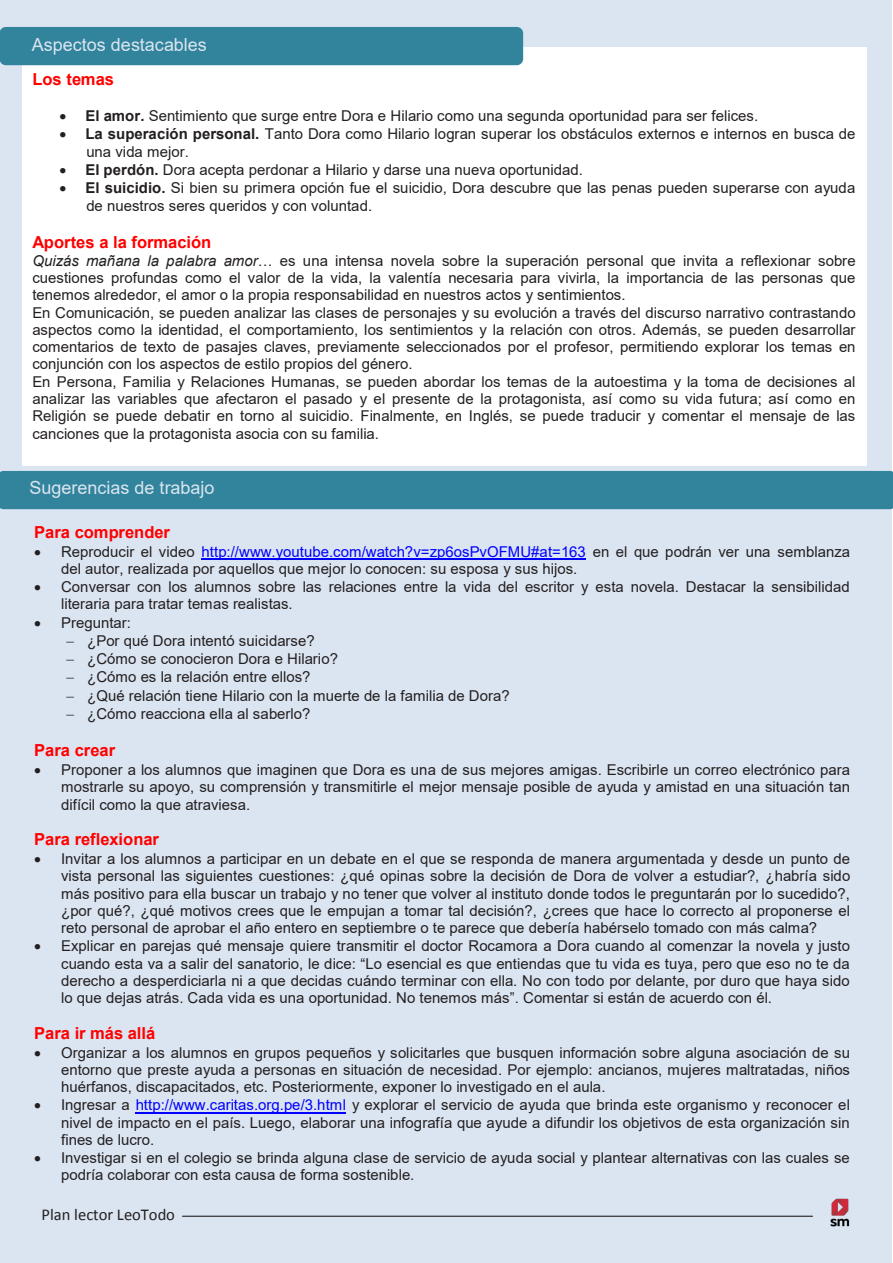
<style>
.page{position:relative;width:893px;height:1263px;background:#fff}
.page>*{position:absolute;margin:0;border:0;box-sizing:border-box;transform-origin:0 0}
.t1{font:18px "Arial";letter-spacing:.005em;color:#dbe5f1}
.t2{font:700 16.5px "Arial";color:#f00}
.t3{font:16.5px "Calibri";color:#231f20}
.t4{font:15px/17.2px "Arial";color:#231f20}
.s1{font-weight:700}
.s2{font-style:italic}
.s3{color:#00f}
</style>
<div class="page">
<div style="left:0;top:0;width:892px;height:1263px;background:#dbe5f1"></div>
<hr style="left:182px;top:1216px;width:630px;height:1px;background:#231f20">
<div style="left:22px;top:47px;width:845px;height:419px;background:#fff"></div>
<hr style="left:202px;top:558px;width:384px;height:1px;background:#00f">
<hr style="left:136px;top:1112px;width:210px;height:1px;background:#00f">
<div style="left:0;top:471px;width:892px;height:38px;background:#31849b"></div>
<div style="left:0;top:27px;width:523px;height:38px;background:#31849b;border-radius:6px"></div>
<img style="left:830px;top:1198px;width:20px;height:29px">
<p class="t1" style="left:32px;top:32px;width:176px">Aspectos destacables</p>
<p class="t2" style="left:32px;top:67px;width:83px">Los temas</p>
<p class="t4" style="left:59px;top:107px;width:700px">• <span class="s1">El amor.</span> Sentimiento que surge entre Dora e Hilario como una segunda oportunidad para ser felices.</p>
<p class="t4" style="left:86px;top:125px;width:771px;text-indent:-27px">• <span class="s1">La superación personal.</span> Tanto Dora como Hilario logran superar los obstáculos externos e internos en busca de una vida mejor.</p>
<p class="t4" style="left:59px;top:161px;width:525px">• <span class="s1">El perdón.</span> Dora acepta perdonar a Hilario y darse una nueva oportunidad.</p>
<p class="t4" style="left:86px;top:179px;width:770px;text-indent:-27px">• <span class="s1">El suicidio.</span> Si bien su primera opción fue el suicidio, Dora descubre que las penas pueden superarse con ayuda de nuestros seres queridos y con voluntad.</p>
<p class="t2" style="left:32px;top:231px;width:180px">Aportes a la formación</p>
<p class="t4" style="left:32px;top:252px;width:825px"><span class="s2">Quizás mañana la palabra amor</span>… es una intensa novela sobre la superación personal que invita a reflexionar sobre cuestiones profundas como el valor de la vida, la valentía necesaria para vivirla, la importancia de las personas que tenemos alrededor, el amor o la propia responsabilidad en nuestros actos y sentimientos.<br>En Comunicación, se pueden analizar las clases de personajes y su evolución a través del discurso narrativo contrastando aspectos como la identidad, el comportamiento, los sentimientos y la relación con otros. Además, se pueden desarrollar comentarios de texto de pasajes claves, previamente seleccionados por el profesor, permitiendo explorar los temas en conjunción con los aspectos de estilo propios del género.<br>En Persona, Familia y Relaciones Humanas, se pueden abordar los temas de la autoestima y la toma de decisiones al analizar las variables que afectaron el pasado y el presente de la protagonista, así como su vida futura; así como en Religión se puede debatir en torno al suicidio. Finalmente, en Inglés, se puede traducir y comentar el mensaje de las canciones que la protagonista asocia con su familia.</p>
<p class="t1" style="left:30px;top:476px;width:186px">Sugerencias de trabajo</p>
<p class="t2" style="left:34px;top:520px;width:137px">Para comprender</p>
<p class="t4" style="left:61px;top:543px;width:790px;text-indent:-27px">• Reproducir el video <span class="s3">http://www.youtube.com/watch?v=zp6osPvOFMU#at=163</span> en el que podrán ver una semblanza del autor, realizada por aquellos que mejor lo conocen: su esposa y sus hijos.</p>
<p class="t4" style="left:61px;top:578px;width:790px;text-indent:-27px">• Conversar con los alumnos sobre las relaciones entre la vida del escritor y esta novela. Destacar la sensibilidad literaria para tratar temas realistas.</p>
<p class="t4" style="left:66px;top:613px;width:445px;line-height:18.3px;text-indent:-32px">• Preguntar:<br>− ¿Por qué Dora intentó suicidarse?<br>− ¿Cómo se conocieron Dora e Hilario?<br>− ¿Cómo es la relación entre ellos?<br>− ¿Qué relación tiene Hilario con la muerte de la familia de Dora? − ¿Cómo reacciona ella al saberlo?</p>
<p class="t2" style="left:34px;top:739px;width:82px">Para crear</p>
<p class="t4" style="left:61px;top:761px;width:790px;text-align:justify;text-indent:-27px">• Proponer a los alumnos que imaginen que Dora es una de sus mejores amigas. Escribirle un correo electrónico para mostrarle su apoyo, su comprensión y transmitirle el mejor mensaje posible de ayuda y amistad en una situación tan difícil como la que atraviesa.</p>
<p class="t2" style="left:34px;top:828px;width:126px">Para reflexionar</p>
<p class="t4" style="left:61px;top:850px;width:791px;text-align:justify;text-indent:-27px">• Invitar a los alumnos a participar en un debate en el que se responda de manera argumentada y desde un punto de vista personal las siguientes cuestiones: ¿qué opinas sobre la decisión de Dora de volver a estudiar?, ¿habría sido más positivo para ella buscar un trabajo y no tener que volver al instituto donde todos le preguntarán por lo sucedido?, ¿por qué?, ¿qué motivos crees que le empujan a tomar tal decisión?, ¿crees que hace lo correcto al proponerse el reto personal de aprobar el año entero en septiembre o te parece que debería habérselo tomado con más calma?</p>
<p class="t4" style="left:61px;top:937px;width:790px;text-align:justify;text-indent:-27px">• Explicar en parejas qué mensaje quiere transmitir el doctor Rocamora a Dora cuando al comenzar la novela y justo cuando esta va a salir del sanatorio, le dice: “Lo esencial es que entiendas que tu vida es tuya, pero que eso no te da derecho a desperdiciarla ni a que decidas cuándo terminar con ella. No con todo por delante, por duro que haya sido lo que dejas atrás. Cada vida es una oportunidad. No tenemos más”. Comentar si están de acuerdo con él.</p>
<p class="t2" style="left:34px;top:1021px;width:123px">Para ir más allá</p>
<p class="t4" style="left:61px;top:1043px;width:790px;text-align:justify;text-indent:-27px">• Organizar a los alumnos en grupos pequeños y solicitarles que busquen información sobre alguna asociación de su entorno que preste ayuda a personas en situación de necesidad. Por ejemplo: ancianos, mujeres maltratadas, niños huérfanos, discapacitados, etc. Posteriormente, exponer lo investigado en el aula.</p>
<p class="t4" style="left:61px;top:1096px;width:790px;text-align:justify;text-indent:-27px">• Ingresar a <span class="s3">http://www.caritas.org.pe/3.html</span> y explorar el servicio de ayuda que brinda este organismo y reconocer el nivel de impacto en el país. Luego, elaborar una infografía que ayude a difundir los objetivos de esta organización sin fines de lucro.</p>
<p class="t4" style="left:61px;top:1149px;width:790px;text-indent:-27px">• Investigar si en el colegio se brinda alguna clase de servicio de ayuda social y plantear alternativas con las cuales se podría colaborar con esta causa de forma sostenible.</p>
<p class="t3" style="left:42px;top:1204px;width:135px">Plan lector LeoTodo</p>
</div>
